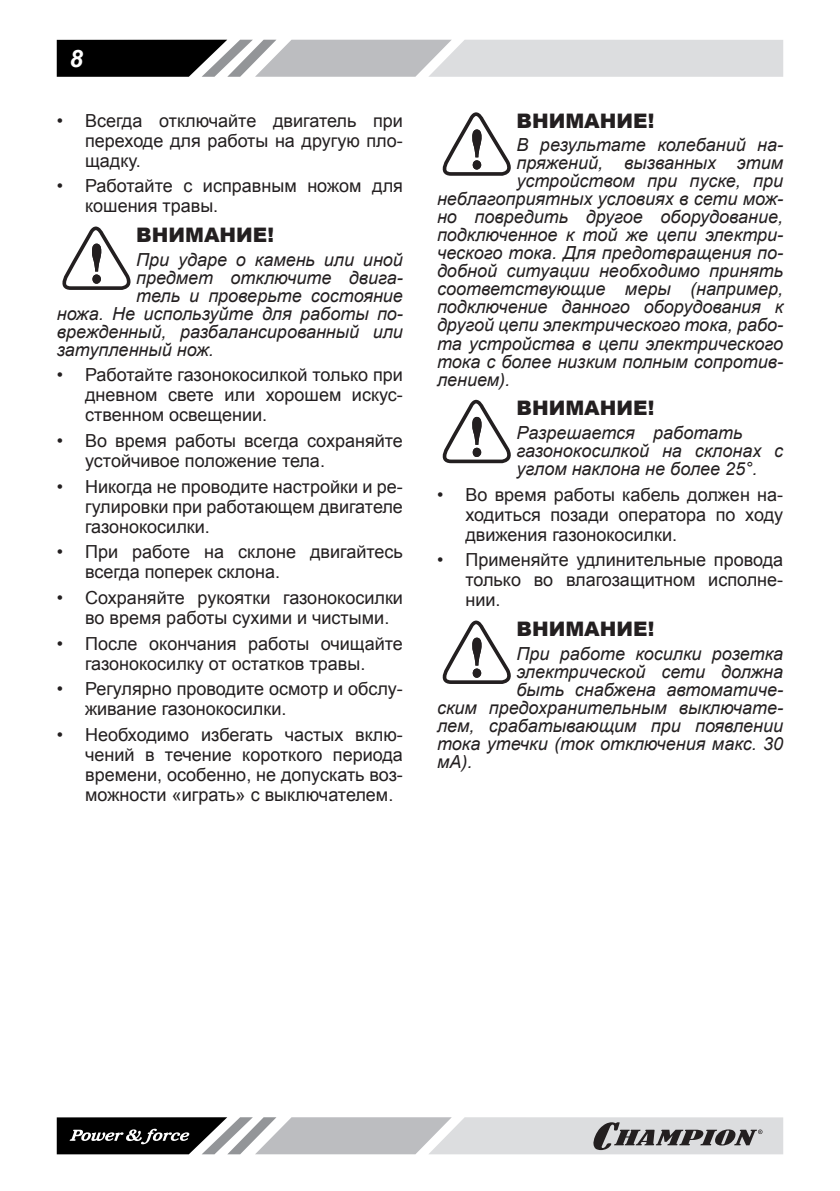
<style>
.page{position:relative;width:840px;height:1191px;background:#fff}
.page>*{position:absolute;margin:0;border:0;box-sizing:border-box;transform-origin:0 0}
.t1{font:italic 700 24px "Arial";color:#fff}
.ВНИМАНИЕ{font:900 20px "Arial";color:#231f20}
.Текст_список{font:18px/20px "Arial";color:#231f20;text-align:justify}
.ВНИМАНИЕ_ТЕКСТ{font:italic 18px/18px "Arial";color:#231f20}
</style>
<div class="page">
<svg style="left:57px;top:40px;width:725px;height:37px"></svg>
<svg style="left:57px;top:1117px;width:725px;height:37px"></svg>
<svg style="left:62px;top:226px;width:69px;height:64px"></svg>
<svg style="left:442px;top:112px;width:69px;height:64px"></svg>
<svg style="left:442px;top:400px;width:69px;height:63px"></svg>
<svg style="left:442px;top:620px;width:69px;height:64px"></svg>
<h1 class="t1" style="left:70px;top:42px;width:15px">8</h1>
<p class="Текст_список" style="left:85px;top:110px;width:319px;text-indent:-28px">• Всегда отключайте двигатель при переходе для работы на другую пло&shy;щадку.</p>
<p class="Текст_список" style="left:85px;top:176px;width:319px;text-indent:-28px">• Работайте с исправным ножом для кошения травы.</p>
<p class="ВНИМАНИЕ" style="left:136px;top:220px;width:139px">ВНИМАНИЕ!</p>
<p class="ВНИМАНИЕ_ТЕКСТ" style="left:136px;top:250px;width:268px">При ударе о камень или иной</p>
<p class="ВНИМАНИЕ_ТЕКСТ" style="left:136px;top:268px;width:268px">предмет отключите двига-</p>
<p class="ВНИМАНИЕ_ТЕКСТ" style="left:136px;top:286px;width:268px">тель и проверьте состояние</p>
<p class="ВНИМАНИЕ_ТЕКСТ" style="left:57px;top:304px;width:347px">ножа. Не используйте для работы по-</p>
<p class="ВНИМАНИЕ_ТЕКСТ" style="left:57px;top:322px;width:347px">врежденный, разбалансированный или</p>
<p class="ВНИМАНИЕ_ТЕКСТ" style="left:57px;top:340px;width:158px">затупленный нож.</p>
<p class="Текст_список" style="left:85px;top:365px;width:319px;text-indent:-28px">• Работайте газонокосилкой только при дневном свете или хорошем искус&shy;ственном освещении.</p>
<p class="Текст_список" style="left:85px;top:431px;width:319px;text-indent:-28px">• Во время работы всегда сохраняйте устойчивое положение тела.</p>
<p class="Текст_список" style="left:85px;top:476px;width:319px;text-indent:-28px">• Никогда не проводите настройки и ре&shy;гулировки при работающем двигателе газонокосилки.</p>
<p class="Текст_список" style="left:85px;top:542px;width:319px;text-indent:-28px">• При работе на склоне двигайтесь всегда поперек склона.</p>
<p class="Текст_список" style="left:85px;top:588px;width:319px;text-indent:-28px">• Сохраняйте рукоятки газонокосилки во время работы сухими и чистыми.</p>
<p class="Текст_список" style="left:57px;top:633px;width:347px;text-align:center">• После окончания работы очищайте газонокосилку от остатков травы.</p>
<p class="Текст_список" style="left:85px;top:679px;width:319px;text-indent:-28px">• Регулярно проводите осмотр и обслу&shy;живание газонокосилки.</p>
<p class="Текст_список" style="left:85px;top:725px;width:319px;text-indent:-28px">• Необходимо избегать частых вклю&shy;чений в течение короткого периода времени, особенно, не допускать воз&shy;можности «играть» с выключателем.</p>
<p class="ВНИМАНИЕ" style="left:516px;top:106px;width:139px">ВНИМАНИЕ!</p>
<p class="ВНИМАНИЕ_ТЕКСТ" style="left:516px;top:136px;width:268px">В результате колебаний на-</p>
<p class="ВНИМАНИЕ_ТЕКСТ" style="left:516px;top:154px;width:268px">пряжений, вызванных этим</p>
<p class="ВНИМАНИЕ_ТЕКСТ" style="left:516px;top:172px;width:268px">устройством при пуске, при</p>
<p class="ВНИМАНИЕ_ТЕКСТ" style="left:437px;top:190px;width:347px">неблагоприятных условиях в сети мож-</p>
<p class="ВНИМАНИЕ_ТЕКСТ" style="left:437px;top:208px;width:347px">но повредить другое оборудование,</p>
<p class="ВНИМАНИЕ_ТЕКСТ" style="left:437px;top:226px;width:347px">подключенное к той же цепи электри-</p>
<p class="ВНИМАНИЕ_ТЕКСТ" style="left:437px;top:244px;width:347px">ческого тока. Для предотвращения по-</p>
<p class="ВНИМАНИЕ_ТЕКСТ" style="left:437px;top:262px;width:347px">добной ситуации необходимо принять</p>
<p class="ВНИМАНИЕ_ТЕКСТ" style="left:437px;top:280px;width:347px">соответствующие меры (например,</p>
<p class="ВНИМАНИЕ_ТЕКСТ" style="left:437px;top:298px;width:347px">подключение данного оборудования к</p>
<p class="ВНИМАНИЕ_ТЕКСТ" style="left:437px;top:316px;width:347px">другой цепи электрического тока, рабо-</p>
<p class="ВНИМАНИЕ_ТЕКСТ" style="left:437px;top:334px;width:347px">та устройства в цепи электрического</p>
<p class="ВНИМАНИЕ_ТЕКСТ" style="left:437px;top:352px;width:347px">тока с более низким полным сопротив-</p>
<p class="ВНИМАНИЕ_ТЕКСТ" style="left:437px;top:370px;width:75px">лением).</p>
<p class="ВНИМАНИЕ" style="left:516px;top:393px;width:139px">ВНИМАНИЕ!</p>
<p class="ВНИМАНИЕ_ТЕКСТ" style="left:516px;top:424px;width:268px">Разрешается работать газонокосилкой на склонах с углом наклона не более 25°.</p>
<p class="Текст_список" style="left:465px;top:484px;width:319px;text-indent:-28px">• Во время работы кабель должен на&shy;ходиться позади оператора по ходу движения газонокосилки.</p>
<p class="Текст_список" style="left:465px;top:550px;width:319px;text-indent:-28px">• Применяйте удлинительные провода только во влагозащитном исполне&shy;нии.</p>
<p class="ВНИМАНИЕ" style="left:516px;top:614px;width:139px">ВНИМАНИЕ!</p>
<p class="ВНИМАНИЕ_ТЕКСТ" style="left:516px;top:644px;width:268px">При работе косилки розетка</p>
<p class="ВНИМАНИЕ_ТЕКСТ" style="left:516px;top:662px;width:268px">электрической сети должна</p>
<p class="ВНИМАНИЕ_ТЕКСТ" style="left:516px;top:680px;width:268px">быть снабжена автоматиче-</p>
<p class="ВНИМАНИЕ_ТЕКСТ" style="left:437px;top:698px;width:347px">ским предохранительным выключате-</p>
<p class="ВНИМАНИЕ_ТЕКСТ" style="left:437px;top:716px;width:347px">лем, срабатывающим при появлении</p>
<p class="ВНИМАНИЕ_ТЕКСТ" style="left:437px;top:734px;width:347px">тока утечки (ток отключения макс. 30</p>
<p class="ВНИМАНИЕ_ТЕКСТ" style="left:437px;top:752px;width:37px">мА).</p>
</div>
